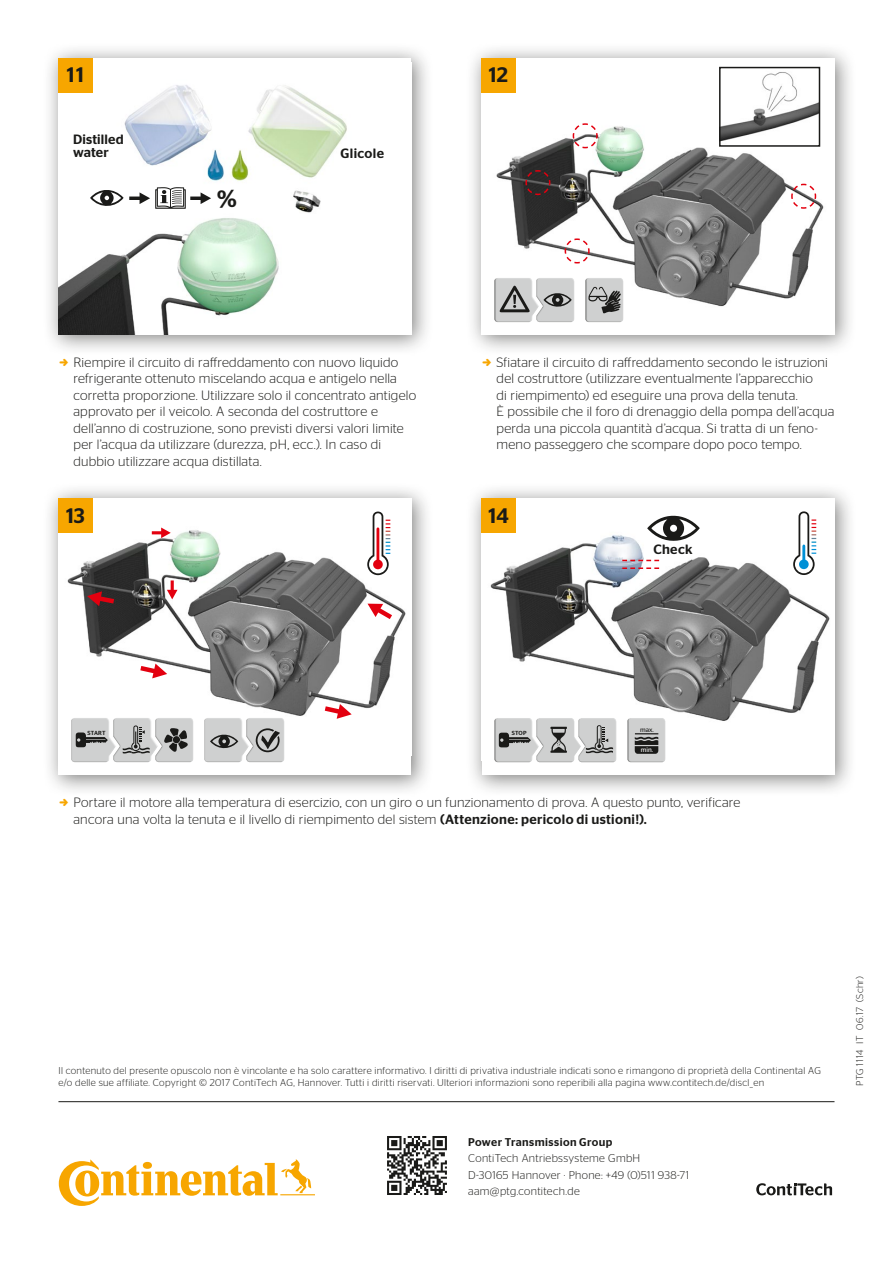
<style>
.page{position:relative;width:893px;height:1263px;background:#fff}
.page>*{position:absolute;margin:0;border:0;box-sizing:border-box;transform-origin:0 0}
.t1{font:500 23.7px "Stag Sans";color:#1a1a18}
.t2{font:500 21px "Stag Sans";color:#1a1a18}
.t3{font:300 13.5px/16.5px "Stag Sans";letter-spacing:.015em;color:#1a1a18}
.t4{font:500 13.5px/13.5px "Stag Sans";letter-spacing:.015em;color:#1a1a18}
.t5{font:300 11.25px/16.5px "Stag Sans";letter-spacing:.03em;color:#1a1a18}
.t6{font:500 11.25px "Stag Sans";letter-spacing:.035em;color:#1a1a18}
.t7{font:300 9.9px/12.3px "Stag Sans";letter-spacing:.03em;color:#1a1a18}
.t8{font:300 9.75px "Stag Sans";letter-spacing:.03em;color:#1a1a18}
.t9{font:6.6px "Stag Sans";color:#fff}
.t10{font:6.6px "Stag Sans";color:#1a1a18}
.t11{font:500 5.85px "Stag Sans";letter-spacing:.025em;color:#1a1a18}
.s1{font-weight:500}
</style>
<div class="page">
<div style="left:43px;top:43px;width:390px;height:314px;background:#1a1a18;opacity:.55"></div>
<img style="left:58px;top:63px;width:353px;height:272px">
<div style="left:466px;top:43px;width:390px;height:314px;background:#1a1a18;opacity:.55"></div>
<img style="left:482px;top:58px;width:351px;height:277px">
<div style="left:58px;top:58px;width:34px;height:34px;background:#f7a600"></div>
<div style="left:482px;top:58px;width:34px;height:34px;background:#f7a600"></div>
<div style="left:466px;top:483px;width:390px;height:314px;background:#1a1a18;opacity:.55"></div>
<div style="left:482px;top:499px;width:352px;height:276px;background:#fff"></div>
<img style="left:490px;top:515px;width:340px;height:206px">
<div style="left:43px;top:483px;width:390px;height:314px;background:#1a1a18;opacity:.55"></div>
<div style="left:58px;top:499px;width:353px;height:276px;background:#fff"></div>
<img style="left:67px;top:499px;width:339px;height:217px">
<div style="left:482px;top:499px;width:34px;height:34px;background:#f7a600"></div>
<div style="left:58px;top:499px;width:34px;height:34px;background:#f7a600"></div>
<img style="left:722px;top:70px;width:95px;height:74px">
<div style="left:719px;top:67px;width:101px;height:80px;border:2px solid #1a1a18"></div>
<svg style="left:564px;top:238px;width:26px;height:26px"></svg>
<svg style="left:572px;top:123px;width:26px;height:26px"></svg>
<svg style="left:790px;top:183px;width:27px;height:26px"></svg>
<svg style="left:525px;top:169px;width:26px;height:27px"></svg>
<svg style="left:622px;top:560px;width:37px;height:1px"></svg>
<svg style="left:622px;top:567px;width:37px;height:2px"></svg>
<svg style="left:140px;top:664px;width:27px;height:14px"></svg>
<svg style="left:167px;top:580px;width:11px;height:19px"></svg>
<svg style="left:367px;top:604px;width:25px;height:15px"></svg>
<svg style="left:152px;top:527px;width:19px;height:11px"></svg>
<svg style="left:87px;top:591px;width:27px;height:15px"></svg>
<svg style="left:325px;top:704px;width:27px;height:15px"></svg>
<svg style="left:190px;top:192px;width:21px;height:12px"></svg>
<img style="left:155px;top:187px;width:30px;height:21px">
<img style="left:160px;top:190px;width:8px;height:14px">
<div style="left:538px;top:277px;width:38px;height:45px;background:#fff"></div>
<svg style="left:541px;top:278px;width:34px;height:44px"></svg>
<div style="left:496px;top:277px;width:45px;height:45px;background:#fff;opacity:.8"></div>
<div style="left:494px;top:277px;width:38px;height:45px;background:#1a1a18;opacity:.7"></div>
<div style="left:587px;top:277px;width:38px;height:45px;background:#f3f3f3"></div>
<div style="left:585px;top:277px;width:38px;height:45px;background:#1a1a18;opacity:.7"></div>
<svg style="left:118px;top:718px;width:75px;height:44px"></svg>
<div style="left:73px;top:717px;width:45px;height:45px;background:#fff;opacity:.8"></div>
<div style="left:71px;top:717px;width:38px;height:45px;background:#1a1a18;opacity:.7"></div>
<svg style="left:251px;top:718px;width:34px;height:44px"></svg>
<div style="left:206px;top:717px;width:45px;height:45px;background:#fff;opacity:.8"></div>
<div style="left:204px;top:717px;width:38px;height:45px;background:#1a1a18;opacity:.7"></div>
<div style="left:629px;top:717px;width:38px;height:45px;background:#fff;opacity:.8"></div>
<div style="left:627px;top:717px;width:38px;height:45px;background:#1a1a18;opacity:.7"></div>
<div style="left:580px;top:717px;width:38px;height:45px;background:#fff"></div>
<div style="left:535px;top:717px;width:39px;height:45px;background:#fefefe"></div>
<svg style="left:541px;top:718px;width:76px;height:44px"></svg>
<div style="left:496px;top:717px;width:45px;height:45px;background:#fff;opacity:.8"></div>
<div style="left:494px;top:717px;width:38px;height:45px;background:#1a1a18;opacity:.7"></div>
<svg style="left:90px;top:190px;width:60px;height:16px"></svg>
<svg style="left:647px;top:516px;width:53px;height:25px"></svg>
<svg style="left:756px;top:1183px;width:76px;height:12px"></svg>
<hr style="left:58px;top:1101px;width:776px;height:1px;background:#1a1a18">
<img style="left:387px;top:1136px;width:60px;height:59px">
<svg style="left:59px;top:1159px;width:256px;height:47px"></svg>
<svg style="left:367px;top:511px;width:23px;height:64px"></svg>
<svg style="left:793px;top:511px;width:23px;height:64px"></svg>
<h2 class="t2" style="left:67px;top:63px;width:19px">11</h2>
<h2 class="t2" style="left:489px;top:63px;width:21px">12</h2>
<p class="t4" style="left:73px;top:132px;width:52px">Distilled water</p>
<h1 class="t1" style="left:217px;top:185px;width:21px">%</h1>
<p class="t4" style="left:341px;top:146px;width:45px">Glicole</p>
<p class="t3" style="left:73px;top:354px;width:344px">Riempire il circuito di raffreddamento con nuovo liquido refrigerante ottenuto miscelando acqua e antigelo nella corretta proporzione. Utilizzare solo il concentrato antigelo approvato per il veicolo. A seconda del costruttore e dell’anno di costruzione, sono previsti diversi valori limite per l’acqua da utilizzare (durezza, pH, ecc.). In caso di dubbio utilizzare acqua distillata.</p>
<p class="t3" style="left:497px;top:354px;width:339px">Sfiatare il circuito di raffreddamento secondo le istruzioni del costruttore (utilizzare eventualmente l’apparecchio<br>di riempimento) ed eseguire una prova della tenuta.<br>È possibile che il foro di drenaggio della pompa dell’acqua perda una piccola quantità d’acqua. Si tratta di un feno&shy;meno passeggero che scompare dopo poco tempo.</p>
<h2 class="t2" style="left:66px;top:503px;width:20px">13</h2>
<h2 class="t2" style="left:488px;top:503px;width:22px">14</h2>
<p class="t4" style="left:653px;top:542px;width:41px">Check</p>
<p class="t11" style="left:88px;top:730px;width:19px">START</p>
<p class="t11" style="left:512px;top:730px;width:16px">STOP</p>
<p class="t10" style="left:640px;top:726px;width:15px">max.</p>
<p class="t9" style="left:641px;top:745px;width:14px">min.</p>
<p class="t3" style="left:73px;top:794px;width:668px">Portare il motore alla temperatura di esercizio, con un giro o un funzionamento di prova. A questo punto, verificare ancora una volta la tenuta e il livello di riempimento del sistem <span class="s1">(Attenzione: pericolo di ustioni!).</span></p>
<p class="t7" style="left:58px;top:1064px;width:764px">Il contenuto del presente opuscolo non è vincolante e ha solo carattere informativo. I diritti di privativa industriale indicati sono e rimangono di proprietà della Continental AG e/o delle sue affiliate. Copyright © 2017 ContiTech AG, Hannover. Tutti i diritti riservati. Ulteriori informazioni sono reperibili alla pagina www.contitech.de/discl_en</p>
<p class="t6" style="left:468px;top:1135px;width:146px">Power Transmission Group</p>
<p class="t5" style="left:468px;top:1150px;width:222px">ContiTech Antriebssysteme GmbH<br>D-30165 Hannover · Phone: +49 (0)511 938-71 aam@ptg.contitech.de</p>
<p class="t8" style="left:854px;top:1086px;width:111px;rotate:-90deg">PTG 1114 IT 06.17 (Schr)</p>
</div>
